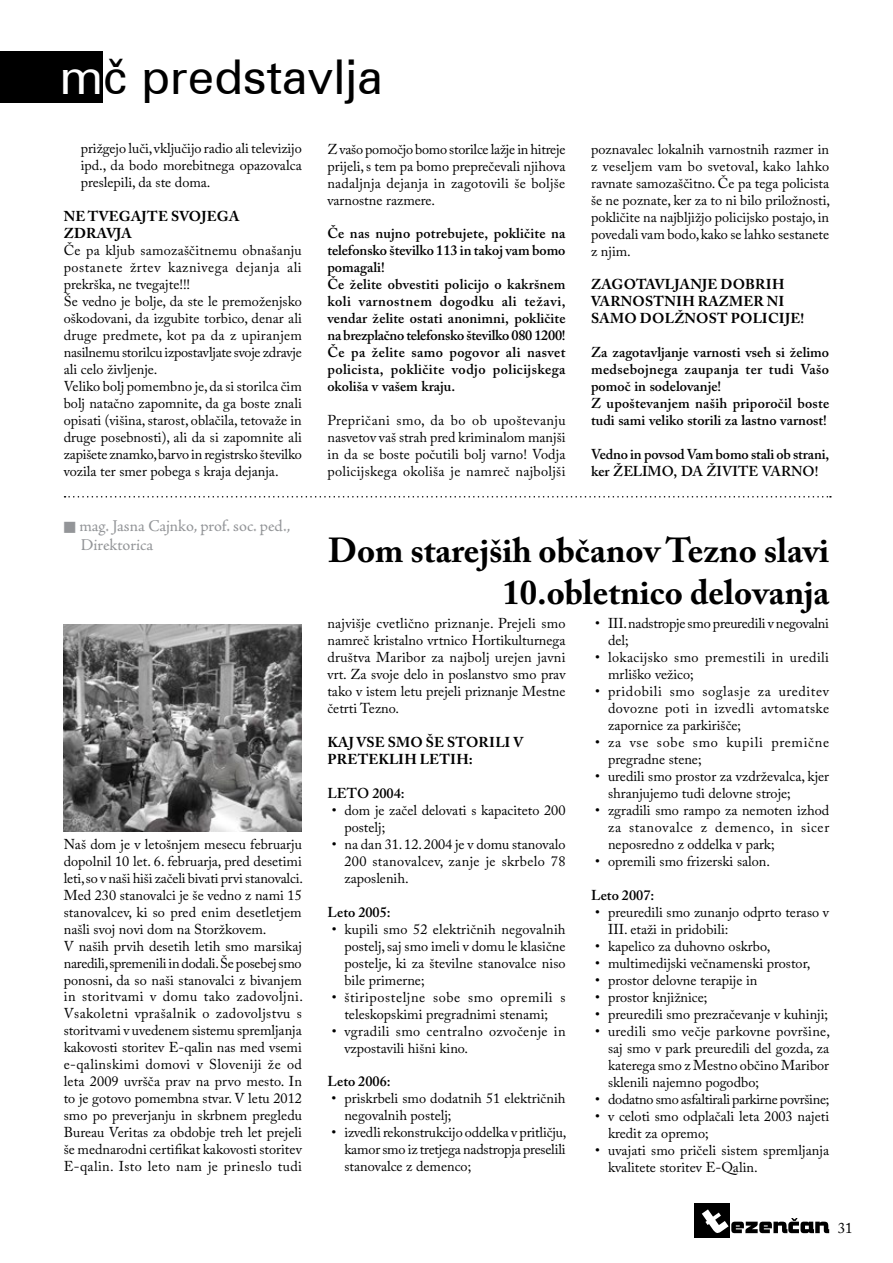
<style>
.page{position:relative;width:893px;height:1263px;background:#fff}
.page>*{position:absolute;margin:0;border:0;box-sizing:border-box;transform-origin:0 0}
.t1{font:48px "Zurich BT";color:#000}
.t2{font:700 34.5px/41.4px "Adobe Caslon Pro";color:#000;text-align:right}
.t3{font:16.5px/19.8px "Adobe Jenson Pro";letter-spacing:-.005em;color:#939598}
.t4{font:15px "Adobe Caslon Pro";color:#000}
.t5{font:14.25px/17px "Adobe Caslon Pro";color:#000;text-align:justify}
.t6{font:600 14.25px/17px "Adobe Caslon Pro";letter-spacing:.01em;color:#000}
.t7{font:700 14.25px/17px "Adobe Caslon Pro";letter-spacing:.015em;color:#000}
.t8{font:600 14.25px/17px "Adobe Caslon Pro";letter-spacing:-.01em;color:#000}
.t9{font:14.25px/17px "Adobe Caslon Pro";letter-spacing:.025em;color:#000}
.t10{font:14.25px/17px "Adobe Caslon Pro";letter-spacing:.03em;color:#000}
.t11{font:14.25px/17px "Adobe Caslon Pro";letter-spacing:.05em;color:#000}
.t12{font:14.25px "Adobe Caslon Pro";letter-spacing:-.02em;color:#000}
.s1{color:#fff}
</style>
<div class="page">
<div style="left:0;top:51px;width:102px;height:51px;background:#000"></div>
<div style="left:695px;top:1203px;width:35px;height:34px;background:#000"></div>
<svg style="left:702px;top:1209px;width:127px;height:24px"></svg>
<img style="left:64px;top:624px;width:238px;height:208px">
<svg style="left:65px;top:496px;width:766px;height:1px"></svg>
<h1 class="t1" style="left:60px;top:48px;width:325px"><span class="s1">m</span>č predstavlja</h1>
<p class="t5" style="left:81px;top:140px;width:223px">prižgejo luči, vključijo radio ali televizijo ipd., da bodo morebitnega opazovalca preslepili, da ste doma.</p>
<p class="t7" style="left:64px;top:208px;width:177px">NE TVEGAJTE SVOJEGA<br>ZDRAVJA</p>
<p class="t5" style="left:64px;top:242px;width:240px;text-align:left">Če pa kljub samozaščitnemu obnašanju postanete žrtev kaznivega dejanja ali prekrška, ne tvegajte!!!<br>Še vedno je bolje, da ste le premoženjsko oškodovani, da izgubite torbico, denar ali druge predmete, kot pa da z upiranjem nasilnemu storilcu izpostavljate svoje zdravje ali celo življenje.<br>Veliko bolj pomembno je, da si storilca čim bolj natačno zapomnite, da ga boste znali opisati (višina, starost, oblačila, tetovaže in druge posebnosti), ali da si zapomnite ali zapišete znamko, barvo in registrsko številko vozila ter smer pobega s kraja dejanja.</p>
<p class="t5" style="left:327px;top:140px;width:240px">Z vašo pomočjo bomo storilce lažje in hitreje prijeli, s tem pa bomo preprečevali njihova nadaljnja dejanja in zagotovili še boljše varnostne razmere.</p>
<p class="t6" style="left:327px;top:225px;width:240px">Če nas nujno potrebujete, pokličite na telefonsko številko 113 in takoj vam bomo pomagali!<br>Če želite obvestiti policijo o kakršnem koli varnostnem dogodku ali težavi, vendar želite ostati anonimni, pokličite na brezplačno telefonsko številko 080 1200!<br>Če pa želite samo pogovor ali nasvet policista, pokličite vodjo policijskega okoliša v vašem kraju.</p>
<p class="t5" style="left:327px;top:412px;width:240px">Prepričani smo, da bo ob upoštevanju nasvetov vaš strah pred kriminalom manjši in da se boste počutili bolj varno! Vodja policijskega okoliša je namreč najboljši</p>
<p class="t5" style="left:591px;top:140px;width:241px">poznavalec lokalnih varnostnih razmer in z veseljem vam bo svetoval, kako lahko ravnate samozaščitno. Če pa tega policista še ne poznate, ker za to ni bilo priložnosti, pokličite na najbljižjo policijsko postajo, in povedali vam bodo, kako se lahko sestanete z njim.</p>
<p class="t7" style="left:591px;top:276px;width:214px">ZAGOTAVLJANJE DOBRIH<br>VARNOSTNIH RAZMER NI<br>SAMO DOLŽNOST POLICIJE!</p>
<p class="t6" style="left:591px;top:344px;width:240px">Za zagotavljanje varnosti vseh si želimo medsebojnega zaupanja ter tudi Vašo pomoč in sodelovanje!<br>Z upoštevanjem naših priporočil boste tudi sami veliko storili za lastno varnost!</p>
<p class="t8" style="left:591px;top:446px;width:240px">Vedno in povsod Vam bomo stali ob strani, ker ŽELIMO, DA ŽIVITE VARNO!</p>
<p class="t3" style="left:81px;top:516px;width:211px;text-indent:-17px">■ mag. Jasna Cajnko, prof. soc. ped.,<br>Direktorica</p>
<p class="t5" style="left:64px;top:835px;width:241px;text-align:left">Naš dom je v letošnjem mesecu februarju dopolnil 10 let. 6. februarja, pred desetimi leti, so v naši hiši začeli bivati prvi stanovalci.<br>Med 230 stanovalci je še vedno z nami 15 stanovalcev, ki so pred enim desetletjem našli svoj novi dom na Storžkovem.<br>V naših prvih desetih letih smo marsikaj naredili, spremenili in dodali. Še posebej smo ponosni, da so naši stanovalci z bivanjem in storitvami v domu tako zadovoljni.<br>Vsakoletni vprašalnik o zadovoljstvu s storitvami v uvedenem sistemu spremljanja kakovosti storitev E-qalin nas med vsemi e-qalinskimi domovi v Sloveniji že od leta 2009 uvršča prav na prvo mesto. In to je gotovo pomembna stvar. V letu 2012 smo po preverjanju in skrbnem pregledu Bureau Veritas za obdobje treh let prejeli še mednarodni certifikat kakovosti storitev E-qalin. Isto leto nam je prineslo tudi</p>
<h2 class="t2" style="left:328px;top:530px;width:503px">Dom starejših občanov Tezno slavi<br>10.obletnico delovanja</h2>
<p class="t5" style="left:327px;top:615px;width:240px">najvišje cvetlično priznanje. Prejeli smo namreč kristalno vrtnico Hortikulturnega društva Maribor za najbolj urejen javni vrt. Za svoje delo in poslanstvo smo prav tako v istem letu prejeli priznanje Mestne četrti Tezno.</p>
<p class="t7" style="left:328px;top:734px;width:197px">KAJ VSE SMO ŠE STORILI V<br>PRETEKLIH LETIH:</p>
<p class="t6" style="left:328px;top:784px;width:79px">LETO 2004:</p>
<p class="t5" style="left:344px;top:801px;width:223px;text-indent:-13px">• dom je začel delovati s kapaciteto 200 postelj;</p>
<p class="t5" style="left:344px;top:835px;width:223px;text-indent:-13px">• na dan 31. 12. 2004 je v domu stanovalo 200 stanovalcev, zanje je skrbelo 78 zaposlenih.</p>
<p class="t6" style="left:327px;top:903px;width:65px">Leto 2005:</p>
<p class="t5" style="left:344px;top:920px;width:223px;text-indent:-13px">• kupili smo 52 električnih negovalnih postelj, saj smo imeli v domu le klasične postelje, ki za številne stanovalce niso bile primerne;</p>
<p class="t5" style="left:332px;top:988px;width:235px;text-align:center">• štiriposteljne sobe smo opremili s teleskopskimi pregradnimi stenami;</p>
<p class="t9" style="left:344px;top:1022px;width:223px;text-indent:-13px">• vgradili smo centralno ozvočenje in vzpostavili hišni kino.</p>
<p class="t6" style="left:327px;top:1073px;width:65px">Leto 2006:</p>
<p class="t5" style="left:344px;top:1090px;width:223px;text-indent:-13px">• priskrbeli smo dodatnih 51 električnih negovalnih postelj;</p>
<p class="t5" style="left:344px;top:1124px;width:224px;text-indent:-13px">• izvedli rekonstrukcijo oddelka v pritličju, kamor smo iz tretjega nadstropja preselili stanovalce z demenco;</p>
<p class="t5" style="left:608px;top:615px;width:223px;text-indent:-13px">• III. nadstropje smo preuredili v negovalni del;</p>
<p class="t10" style="left:608px;top:649px;width:222px;text-indent:-13px">• lokacijsko smo premestili in uredili mrliško vežico;</p>
<p class="t5" style="left:608px;top:683px;width:223px;text-indent:-13px">• pridobili smo soglasje za ureditev dovozne poti in izvedli avtomatske zapornice za parkirišče;</p>
<p class="t11" style="left:608px;top:734px;width:223px;text-indent:-13px">• za vse sobe smo kupili premične pregradne stene;</p>
<p class="t5" style="left:608px;top:768px;width:223px;text-indent:-13px">• uredili smo prostor za vzdrževalca, kjer shranjujemo tudi delovne stroje;</p>
<p class="t5" style="left:608px;top:802px;width:223px;text-indent:-13px">• zgradili smo rampo za nemoten izhod za stanovalce z demenco, in sicer neposredno z oddelka v park;</p>
<p class="t5" style="left:595px;top:853px;width:176px">• opremili smo frizerski salon.</p>
<p class="t6" style="left:591px;top:886px;width:65px">Leto 2007:</p>
<p class="t5" style="left:608px;top:903px;width:223px;text-indent:-13px">• preuredili smo zunanjo odprto teraso v<br>III. etaži in pridobili:</p>
<p class="t5" style="left:595px;top:937px;width:177px">• kapelico za duhovno oskrbo,</p>
<p class="t5" style="left:595px;top:954px;width:217px">• multimedijski večnamenski prostor,</p>
<p class="t5" style="left:595px;top:971px;width:164px">• prostor delovne terapije in</p>
<p class="t5" style="left:595px;top:988px;width:114px">• prostor knjižnice;</p>
<p class="t5" style="left:595px;top:1005px;width:234px">• preuredili smo prezračevanje v kuhinji;</p>
<p class="t5" style="left:608px;top:1022px;width:224px;text-indent:-13px">• uredili smo večje parkovne površine, saj smo v park preuredili del gozda, za katerega smo z Mestno občino Maribor sklenili najemno pogodbo;</p>
<p class="t12" style="left:595px;top:1090px;width:236px">• dodatno smo asfaltirali parkirne površine;</p>
<p class="t5" style="left:608px;top:1107px;width:223px;text-indent:-13px">• v celoti smo odplačali leta 2003 najeti kredit za opremo;</p>
<p class="t5" style="left:608px;top:1141px;width:223px;text-indent:-13px">• uvajati smo pričeli sistem spremljanja kvalitete storitev E-Qalin.</p>
<p class="t4" style="left:838px;top:1219px;width:16px">31</p>
</div>
